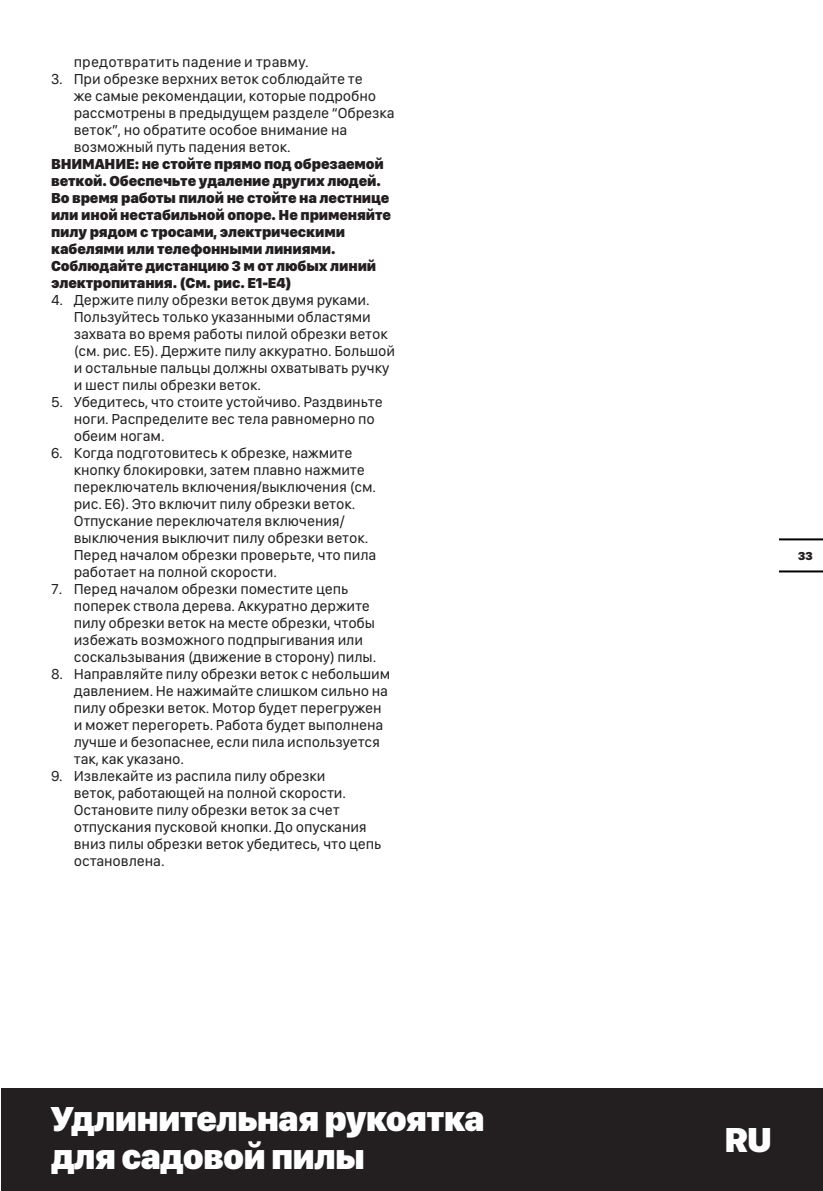
<style>
.page{position:relative;width:823px;height:1191px;background:#fff}
.page>*{position:absolute;margin:0;border:0;box-sizing:border-box;transform-origin:0 0}
.t1{font:900 36px/38px "SF Compact Display";letter-spacing:-.025em;color:#fff}
.t2{font:15px/17px "SF Compact Display";letter-spacing:-.01em;color:#231f20}
.t3{font:900 15px/17px "SF Compact Display";letter-spacing:-.01em;color:#231f20}
.t4{font:900 12px "SF Compact Display";color:#231f20}
</style>
<div class="page">
<div style="left:1px;top:1089px;width:821px;height:102px;background:#231f20"></div>
<hr style="left:0;top:1089px;width:1px;height:102px;background:#231f20">
<hr style="left:779px;top:570px;width:43px;height:2px;background:#000">
<hr style="left:779px;top:538px;width:43px;height:2px;background:#000">
<p class="t2" style="left:74px;top:52px;width:236px">предотвратить падение и травму.</p>
<p class="t2" style="left:74px;top:69px;width:322px;text-indent:-23px">3. При обрезке верхних веток соблюдайте те<br>же самые рекомендации, которые подробно рассмотрены в предыдущем разделе “Обрезка веток”, но обратите особое внимание на возможный путь падения веток.</p>
<p class="t3" style="left:51px;top:154px;width:341px">ВНИМАНИЕ: не стойте прямо под обрезаемой веткой. Обеспечьте удаление других людей.<br>Во время работы пилой не стойте на лестнице или иной нестабильной опоре. Не применяйте пилу рядом с тросами, электрическими кабелями или телефонными линиями.<br>Соблюдайте дистанцию 3 м от любых линий электропитания. (См. рис. E1-E4)</p>
<p class="t2" style="left:74px;top:290px;width:322px;text-indent:-23px">4. Держите пилу обрезки веток двумя руками.<br>Пользуйтесь только указанными областями захвата во время работы пилой обрезки веток (см. рис. E5). Держите пилу аккуратно. Большой и остальные пальцы должны охватывать ручку и шест пилы обрезки веток.</p>
<p class="t2" style="left:74px;top:392px;width:310px;text-indent:-23px">5. Убедитесь, что стоите устойчиво. Раздвиньте ноги. Распределите вес тела равномерно по обеим ногам.</p>
<p class="t2" style="left:74px;top:443px;width:304px;text-indent:-23px">6. Когда подготовитесь к обрезке, нажмите кнопку блокировки, затем плавно нажмите переключатель включения/выключения (см. рис. E6). Это включит пилу обрезки веток.<br>Отпускание переключателя включения/ выключения выключит пилу обрезки веток.<br>Перед началом обрезки проверьте, что пила работает на полной скорости.</p>
<p class="t2" style="left:74px;top:579px;width:304px;text-indent:-23px">7. Перед началом обрезки поместите цепь поперек ствола дерева. Аккуратно держите пилу обрезки веток на месте обрезки, чтобы избежать возможного подпрыгивания или соскальзывания (движение в сторону) пилы.</p>
<p class="t2" style="left:74px;top:664px;width:318px;text-indent:-23px">8. Направляйте пилу обрезки веток с небольшим давлением. Не нажимайте слишком сильно на пилу обрезки веток. Мотор будет перегружен и может перегореть. Работа будет выполнена лучше и безопаснее, если пила используется так, как указано.</p>
<p class="t2" style="left:74px;top:766px;width:309px;text-indent:-23px">9. Извлекайте из распила пилу обрезки<br>веток, работающей на полной скорости.<br>Остановите пилу обрезки веток за счет отпускания пусковой кнопки. До опускания вниз пилы обрезки веток убедитесь, что цепь остановлена.</p>
<h1 class="t1" style="left:51px;top:1098px;width:435px">Удлинительная рукоятка для садовой пилы</h1>
<p class="t4" style="left:797px;top:548px;width:16px">33</p>
<h1 class="t1" style="left:724px;top:1119px;width:49px">RU</h1>
</div>
